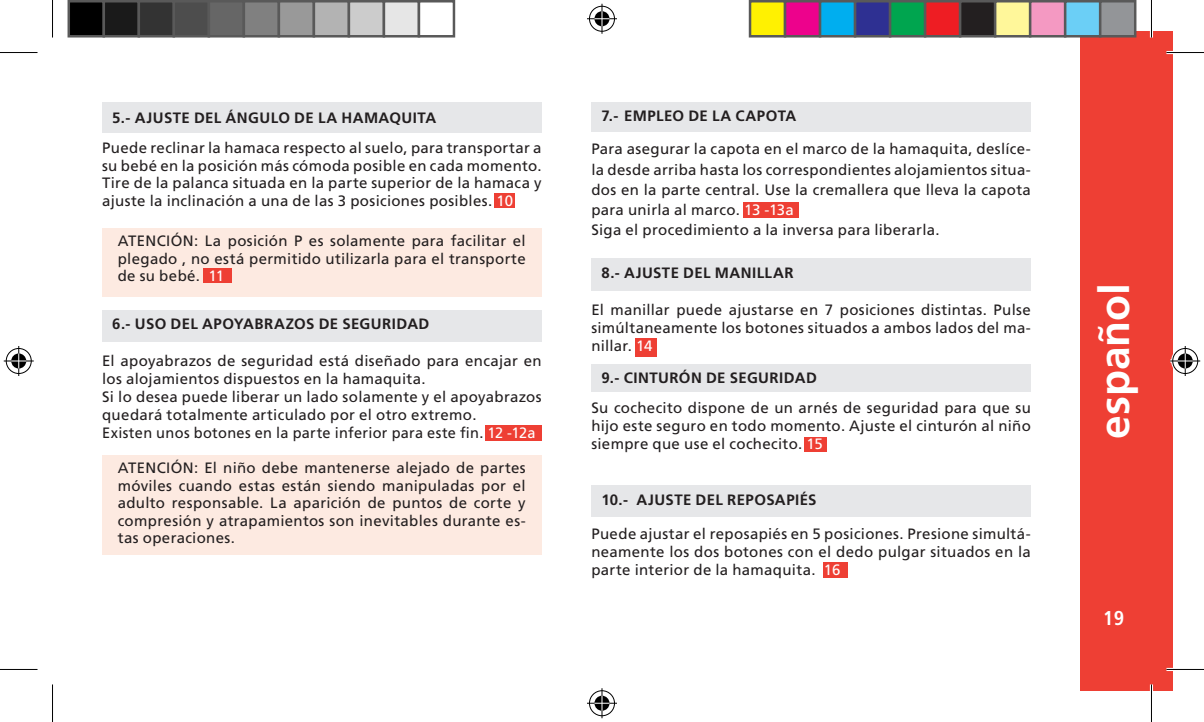
<style>
.page{position:relative;width:1204px;height:722px;background:#fff}
.page>*{position:absolute;margin:0;border:0;box-sizing:border-box;transform-origin:0 0}
.t1{font:700 42.5px "Frutiger LT";color:#fff}
.t2{font:700 condensed 20px "Frutiger LT";color:#fff}
.t3{font:15px/18px "Frutiger LT";letter-spacing:.02em;color:#231f20;text-align:justify}
.t4{font:700 15px "Frutiger LT";letter-spacing:.03em;color:#231f20}
.s1{color:#fff}
</style>
<div class="page">
<div style="left:1080px;top:31px;width:92px;height:659px;background:#ee3f34"></div>
<div style="left:494px;top:193px;width:20px;height:14px;background:#ee3f34"></div>
<div style="left:635px;top:338px;width:22px;height:18px;background:#ee3f34"></div>
<div style="left:485px;top:425px;width:56px;height:16px;background:#ee3f34"></div>
<div style="left:102px;top:310px;width:439px;height:32px;background:#e6e7e9"></div>
<div style="left:743px;top:202px;width:55px;height:15px;background:#ee3f34"></div>
<div style="left:591px;top:102px;width:439px;height:29px;background:#e6e7e9"></div>
<div style="left:102px;top:102px;width:439px;height:30px;background:#e6e7e9"></div>
<div style="left:102px;top:228px;width:439px;height:68px;background:#fdeae1"></div>
<div style="left:591px;top:258px;width:439px;height:33px;background:#e6e7e9"></div>
<div style="left:203px;top:268px;width:28px;height:15px;background:#ee3f34"></div>
<div style="left:102px;top:455px;width:439px;height:99px;background:#fdeae1"></div>
<div style="left:804px;top:436px;width:23px;height:15px;background:#ee3f34"></div>
<div style="left:591px;top:364px;width:439px;height:27px;background:#e6e7e9"></div>
<div style="left:822px;top:562px;width:25px;height:16px;background:#ee3f34"></div>
<div style="left:591px;top:485px;width:439px;height:31px;background:#e6e7e9"></div>
<hr style="left:1166px;top:51px;width:37px;height:3px;background:#fff">
<hr style="left:1166px;top:667px;width:37px;height:4px;background:#fff">
<hr style="left:1149px;top:0;width:3px;height:37px;background:#fff">
<hr style="left:1149px;top:684px;width:3px;height:38px;background:#fff">
<hr style="left:0;top:52px;width:38px;height:1px;background:#000">
<hr style="left:1166px;top:52px;width:37px;height:1px;background:#000">
<hr style="left:0;top:669px;width:38px;height:1px;background:#000">
<hr style="left:1166px;top:669px;width:37px;height:1px;background:#000">
<hr style="left:52px;top:0;width:1px;height:37px;background:#000">
<hr style="left:52px;top:684px;width:1px;height:38px;background:#000">
<hr style="left:1150px;top:0;width:1px;height:37px;background:#000">
<hr style="left:1150px;top:684px;width:1px;height:38px;background:#000">
<div style="left:588px;top:5px;width:28px;height:28px;border:3px solid #fff;border-radius:50%"></div>
<hr style="left:587px;top:17px;width:30px;height:3px;background:#fff">
<hr style="left:600px;top:4px;width:3px;height:30px;background:#fff">
<div style="left:593px;top:10px;width:18px;height:18px;border:3px solid #fff;border-radius:50%"></div>
<div style="left:589px;top:6px;width:26px;height:26px;border:1px solid #000;border-radius:50%"></div>
<hr style="left:587px;top:18px;width:30px;height:1px;background:#000">
<hr style="left:601px;top:4px;width:1px;height:30px;background:#000">
<svg style="left:594px;top:11px;width:15px;height:15px"></svg>
<div style="left:588px;top:689px;width:28px;height:28px;border:3px solid #fff;border-radius:50%"></div>
<hr style="left:587px;top:701px;width:30px;height:3px;background:#fff">
<hr style="left:600px;top:688px;width:3px;height:30px;background:#fff">
<div style="left:593px;top:694px;width:18px;height:18px;border:3px solid #fff;border-radius:50%"></div>
<div style="left:589px;top:690px;width:26px;height:26px;border:1px solid #000;border-radius:50%"></div>
<hr style="left:587px;top:702px;width:30px;height:1px;background:#000">
<hr style="left:601px;top:688px;width:1px;height:30px;background:#000">
<svg style="left:594px;top:695px;width:15px;height:15px"></svg>
<div style="left:5px;top:347px;width:28px;height:28px;border:3px solid #fff;border-radius:50%"></div>
<hr style="left:4px;top:359px;width:30px;height:3px;background:#fff">
<hr style="left:17px;top:346px;width:3px;height:30px;background:#fff">
<div style="left:10px;top:352px;width:18px;height:18px;border:3px solid #fff;border-radius:50%"></div>
<div style="left:6px;top:348px;width:26px;height:26px;border:1px solid #000;border-radius:50%"></div>
<hr style="left:4px;top:360px;width:30px;height:1px;background:#000">
<hr style="left:18px;top:346px;width:1px;height:30px;background:#000">
<svg style="left:11px;top:353px;width:15px;height:15px"></svg>
<div style="left:1171px;top:347px;width:28px;height:28px;border:3px solid #fff;border-radius:50%"></div>
<hr style="left:1170px;top:359px;width:30px;height:3px;background:#fff">
<hr style="left:1183px;top:346px;width:3px;height:30px;background:#fff">
<div style="left:1176px;top:352px;width:18px;height:18px;border:3px solid #fff;border-radius:50%"></div>
<div style="left:1172px;top:348px;width:25px;height:26px;border:1px solid #000;border-radius:50%"></div>
<hr style="left:1170px;top:360px;width:30px;height:1px;background:#000">
<hr style="left:1184px;top:346px;width:1px;height:30px;background:#000">
<svg style="left:1177px;top:353px;width:15px;height:15px"></svg>
<div style="left:69px;top:1px;width:35px;height:35px;background:#000"></div>
<div style="left:68px;top:0;width:37px;height:37px;border:2px solid #595959"></div>
<div style="left:104px;top:1px;width:35px;height:35px;background:#1a1a1a"></div>
<div style="left:102px;top:0;width:38px;height:37px;border:2px solid #595959"></div>
<div style="left:139px;top:1px;width:35px;height:35px;background:#333"></div>
<div style="left:138px;top:0;width:37px;height:37px;border:2px solid #595959"></div>
<div style="left:174px;top:1px;width:35px;height:35px;background:#4d4d4d"></div>
<div style="left:172px;top:0;width:38px;height:37px;border:2px solid #595959"></div>
<div style="left:209px;top:1px;width:35px;height:35px;background:#666"></div>
<div style="left:208px;top:0;width:37px;height:37px;border:2px solid #595959"></div>
<div style="left:244px;top:1px;width:35px;height:35px;background:#808080"></div>
<div style="left:242px;top:0;width:38px;height:37px;border:2px solid #595959"></div>
<div style="left:279px;top:1px;width:35px;height:35px;background:#999"></div>
<div style="left:278px;top:0;width:37px;height:37px;border:2px solid #595959"></div>
<div style="left:314px;top:1px;width:35px;height:35px;background:#b3b3b3"></div>
<div style="left:312px;top:0;width:38px;height:37px;border:2px solid #595959"></div>
<div style="left:349px;top:1px;width:35px;height:35px;background:#ccc"></div>
<div style="left:348px;top:0;width:37px;height:37px;border:2px solid #595959"></div>
<div style="left:384px;top:1px;width:35px;height:35px;background:#e6e6e6"></div>
<div style="left:382px;top:0;width:38px;height:37px;border:2px solid #595959"></div>
<div style="left:418px;top:0;width:37px;height:37px;border:2px solid #595959"></div>
<div style="left:750px;top:1px;width:35px;height:35px;background:#fff101"></div>
<div style="left:748px;top:0;width:38px;height:37px;border:2px solid #595959"></div>
<div style="left:785px;top:1px;width:35px;height:35px;background:#ed028c"></div>
<div style="left:783px;top:0;width:38px;height:37px;border:2px solid #595959"></div>
<div style="left:820px;top:1px;width:35px;height:35px;background:#00aeef"></div>
<div style="left:818px;top:0;width:38px;height:37px;border:2px solid #595959"></div>
<div style="left:855px;top:1px;width:35px;height:35px;background:#2e3092"></div>
<div style="left:853px;top:0;width:38px;height:37px;border:2px solid #595959"></div>
<div style="left:890px;top:1px;width:35px;height:35px;background:#00a54f"></div>
<div style="left:888px;top:0;width:38px;height:37px;border:2px solid #595959"></div>
<div style="left:925px;top:1px;width:35px;height:35px;background:#ee1d23"></div>
<div style="left:923px;top:0;width:38px;height:37px;border:2px solid #595959"></div>
<div style="left:960px;top:1px;width:35px;height:35px;background:#231f20"></div>
<div style="left:958px;top:0;width:38px;height:37px;border:2px solid #595959"></div>
<div style="left:995px;top:1px;width:35px;height:35px;background:#fff79a"></div>
<div style="left:993px;top:0;width:38px;height:37px;border:2px solid #595959"></div>
<div style="left:1030px;top:1px;width:35px;height:35px;background:#f499c2"></div>
<div style="left:1028px;top:0;width:38px;height:37px;border:2px solid #595959"></div>
<div style="left:1065px;top:1px;width:35px;height:35px;background:#6bcff6"></div>
<div style="left:1063px;top:0;width:38px;height:37px;border:2px solid #595959"></div>
<div style="left:1100px;top:1px;width:35px;height:35px;background:#939598"></div>
<div style="left:1098px;top:0;width:38px;height:37px;border:2px solid #595959"></div>
<p class="t4" style="left:112px;top:109px;width:325px">5.- AJUSTE DEL ÁNGULO DE LA HAMAQUITA</p>
<p class="t3" style="left:102px;top:139px;width:441px">Puede reclinar la hamaca respecto al suelo, para transportar a su bebé en la posición más cómoda posible en cada momento.<br>Tire de la palanca situada en la parte superior de la hamaca y ajuste la inclinación a una de las 3 posiciones posibles. <span class="s1">10</span></p>
<p class="t3" style="left:118px;top:232px;width:409px">ATENCIÓN: La posición P es solamente para facilitar el plegado , no está permitido utilizarla para el transporte de su bebé. <span class="s1">11</span></p>
<p class="t4" style="left:112px;top:315px;width:319px">6.- USO DEL APOYABRAZOS DE SEGURIDAD</p>
<p class="t3" style="left:102px;top:352px;width:441px;text-align:left">El apoyabrazos de seguridad está diseñado para encajar en los alojamientos dispuestos en la hamaquita.<br>Si lo desea puede liberar un lado solamente y el apoyabrazos quedará totalmente articulado por el otro extremo.<br>Existen unos botones en la parte inferior para este fin. <span class="s1">12 -12a</span></p>
<p class="t3" style="left:118px;top:459px;width:409px">ATENCIÓN: El niño debe mantenerse alejado de partes móviles cuando estas están siendo manipuladas por el adulto responsable. La aparición de puntos de corte y compresión y atrapamientos son inevitables durante es&shy;tas operaciones.</p>
<p class="t4" style="left:601px;top:106px;width:196px">7.- EMPLEO DE LA CAPOTA</p>
<p class="t3" style="left:591px;top:139px;width:441px;line-height:20px;text-align:left">Para asegurar la capota en el marco de la hamaquita, deslíce&shy;la desde arriba hasta los correspondientes alojamientos situa&shy;dos en la parte central. Use la cremallera que lleva la capota para unirla al marco. <span class="s1">13 -13a<br></span>Siga el procedimiento a la inversa para liberarla.</p>
<p class="t4" style="left:601px;top:264px;width:194px">8.- AJUSTE DEL MANILLAR</p>
<p class="t3" style="left:591px;top:300px;width:441px">El manillar puede ajustarse en 7 posiciones distintas. Pulse simúltaneamente los botones situados a ambos lados del ma&shy;nillar. <span class="s1">14</span></p>
<p class="t4" style="left:601px;top:368px;width:217px">9.- CINTURÓN DE SEGURIDAD</p>
<p class="t3" style="left:591px;top:399px;width:441px">Su cochecito dispone de un arnés de seguridad para que su hijo este seguro en todo momento. Ajuste el cinturón al niño siempre que use el cochecito. <span class="s1">15</span></p>
<p class="t4" style="left:601px;top:491px;width:217px">10.- AJUSTE DEL REPOSAPIÉS</p>
<p class="t3" style="left:591px;top:524px;width:441px">Puede ajustar el reposapiés en 5 posiciones. Presione simultá&shy;neamente los dos botones con el dedo pulgar situados en la parte interior de la hamaquita. <span class="s1">16</span></p>
<h1 class="t1" style="left:1089px;top:439px;width:157px;rotate:-90deg">español</h1>
<h2 class="t2" style="left:1103px;top:605px;width:22px">19</h2>
</div>
